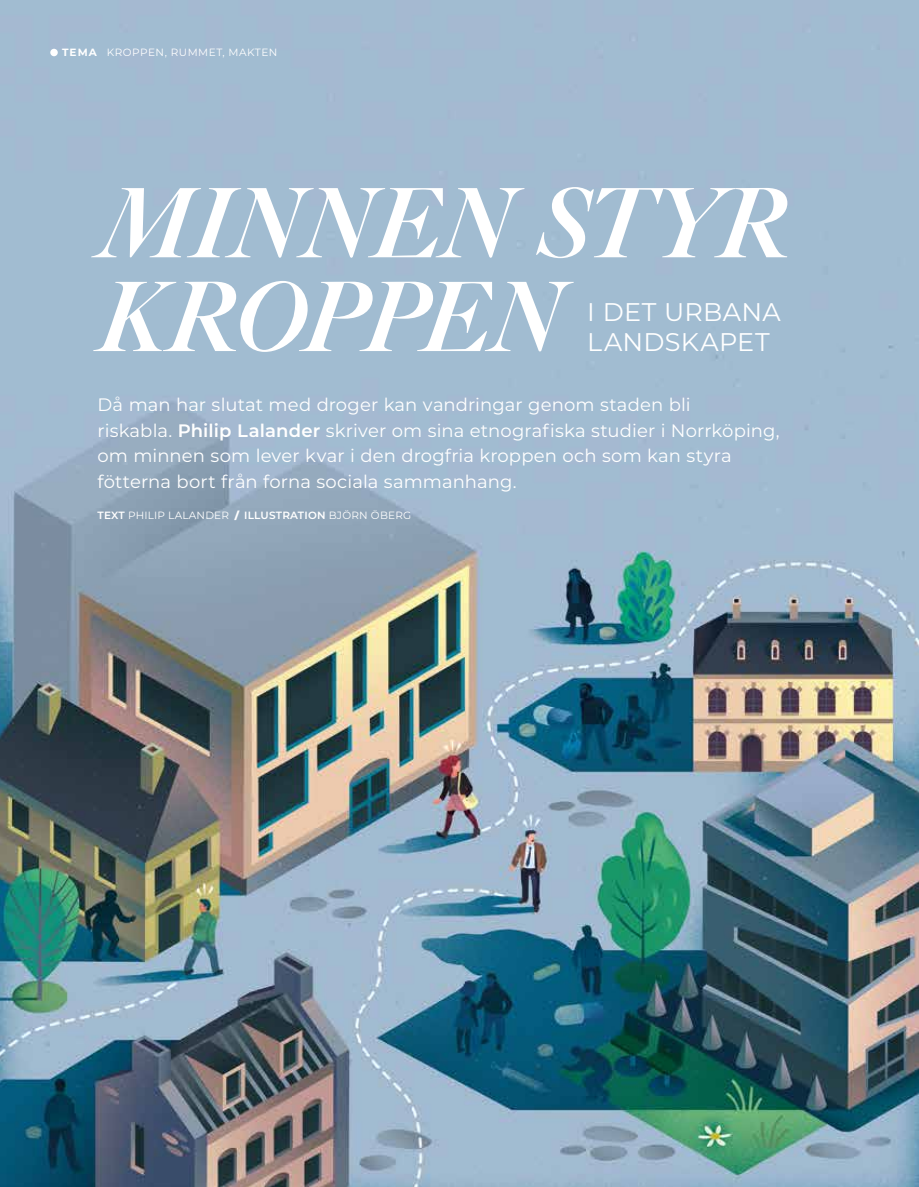
<style>
.page{position:relative;width:919px;height:1187px;background:#fff}
.page>*{position:absolute;margin:0;border:0;box-sizing:border-box;transform-origin:0 0}
.t1{font:italic 900 96px/93.8px "Big Caslon FB";letter-spacing:-.005em;color:#fff}
.t2{font:25.5px/30px "Montserrat";letter-spacing:.01em;color:#fff}
.t3{font:18px/25.5px "Montserrat";letter-spacing:.005em;color:#fff}
.t4{font:10.5px "Montserrat";letter-spacing:.02em;color:#fff}
.t5{font:10.5px "Montserrat";letter-spacing:.05em;color:#fff}
.s1{font-weight:700}
.s2{font-weight:600}
.s3{font-weight:900}
</style>
<div class="page">
<img style="left:0;top:0;width:918px;height:1186px">
<div style="left:50px;top:49px;width:8px;height:7px;background:#fff;border-radius:50%"></div>
<p class="t5" style="left:62px;top:45px;width:217px"><span class="s1">TEMA</span> KROPPEN, RUMMET, MAKTEN</p>
<h1 class="t1" style="left:99px;top:179px;width:692px">MINNEN STYR<br>KROPPEN</h1>
<h2 class="t2" style="left:587px;top:296px;width:195px">I DET URBANA<br>LANDSKAPET</h2>
<p class="t3" style="left:97px;top:391px;width:683px">Då man har slutat med droger kan vandringar genom staden bli<br>riskabla. <span class="s2">Philip Lalander</span> skriver om sina etnografiska studier i Norrköping, om minnen som lever kvar i den drogfria kroppen och som kan styra fötterna bort från forna sociala sammanhang.</p>
<p class="t4" style="left:97px;top:508px;width:315px"><span class="s2">TEXT</span> PHILIP LALANDER <span class="s3">/</span> <span class="s2">ILLUSTRATION</span> BJÖRN ÖBERG</p>
</div>
